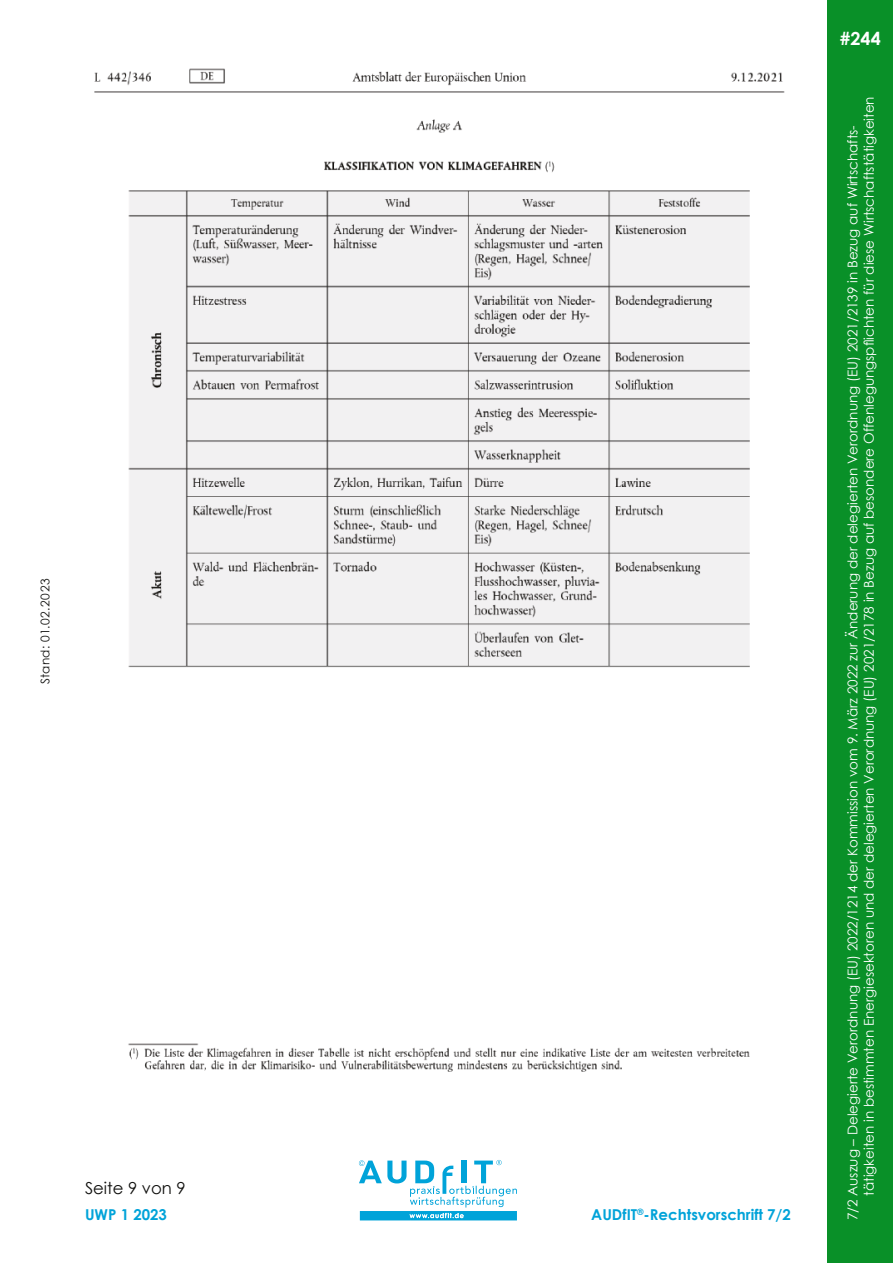
<style>
.page{position:relative;width:893px;height:1263px;background:#fff}
.page>*{position:absolute;margin:0;border:0;box-sizing:border-box;transform-origin:0 0}
.t1{font:700 18px "Century Gothic";color:#fff}
.t2{font:16.5px "Century Gothic";color:#11110f}
.t3{font:700 15px "Century Gothic";color:#00a3d9}
.t4{font:13.5px/16.2px "Century Gothic";color:#fff}
.t5{font:12px "Century Gothic";letter-spacing:.04em;color:#11110f}
</style>
<div class="page">
<img style="left:94px;top:68px;width:691px;height:1004px">
<div style="left:827px;top:0;width:66px;height:1263px;background:#099028"></div>
<svg style="left:359px;top:1160px;width:158px;height:60px"></svg>
<p class="t5" style="left:37px;top:684px;width:107px;rotate:-90deg">Stand: 01.02.2023</p>
<p class="t2" style="left:85px;top:1176px;width:102px">Seite 9 von 9</p>
<p class="t3" style="left:85px;top:1203px;width:83px">UWP 1 2023</p>
<p class="t3" style="left:591px;top:1203px;width:201px">AUDfIT<sup>®</sup>-Rechtsvorschrift 7/2</p>
<h1 class="t1" style="left:840px;top:24px;width:43px">#244</h1>
<p class="t4" style="left:844px;top:1196px;width:1101px;text-indent:-25px;rotate:-90deg">7/2 Auszug – Delegierte Verordnung (EU) 2022/1214 der Kommission vom 9. März 2022 zur Änderung der delegierten Verordnung (EU) 2021/2139 in Bezug auf Wirtschafts&shy;tätigkeiten in bestimmten Energiesektoren und der delegierten Verordnung (EU) 2021/2178 in Bezug auf besondere Offenlegungspflichten für diese Wirtschaftstätigkeiten</p>
</div>
